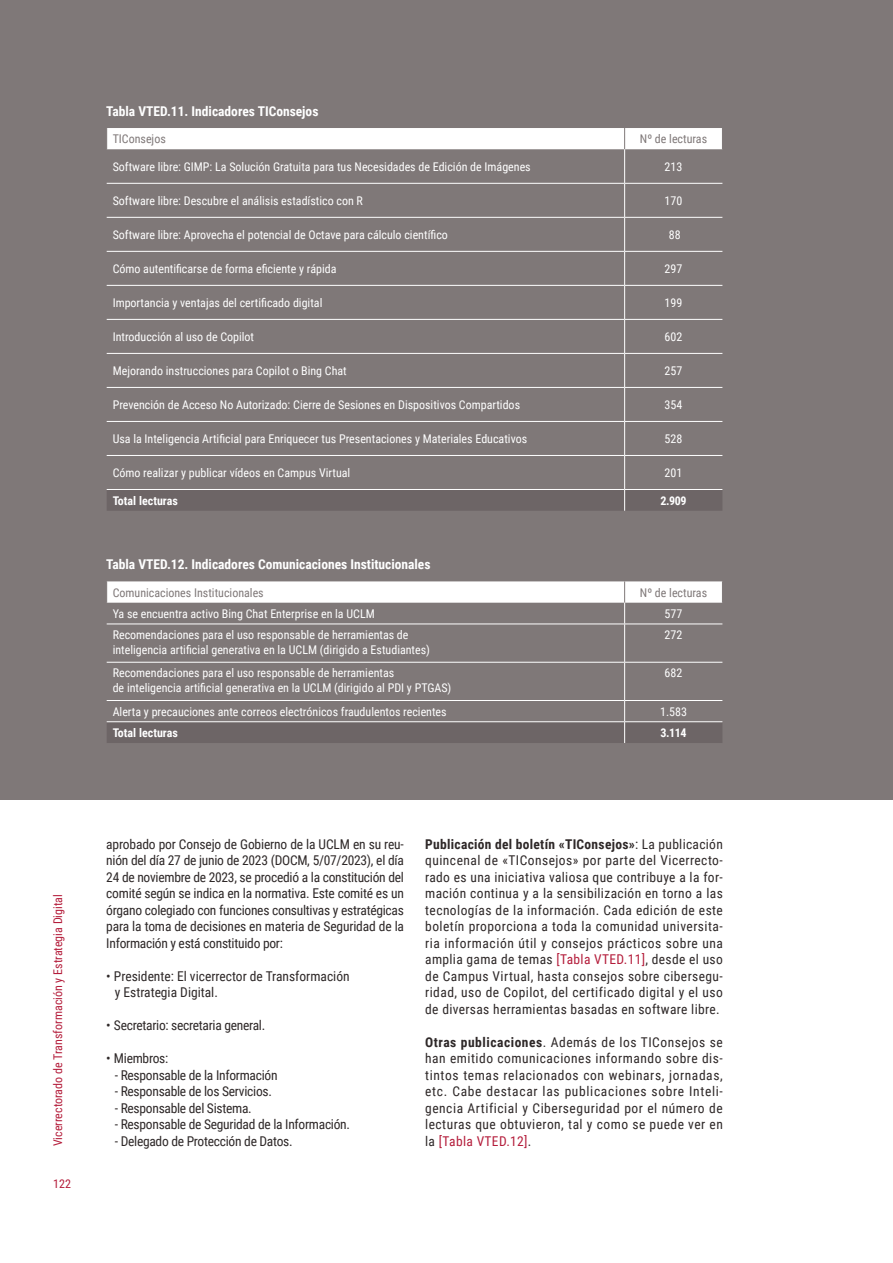
<style>
.page{position:relative;width:893px;height:1263px;background:#fff}
.page>*{position:absolute;margin:0;border:0;box-sizing:border-box;transform-origin:0 0}
.txt_corrido{font:13.5px/16.5px "Roboto Condensed";letter-spacing:-.02em;color:#2e2828;text-align:justify}
.txt_corrido-2{font:700 13.5px "Roboto Condensed";color:#fff}
.txt_corrido-3{font:13.5px "Roboto Condensed";color:#2e2828}
.txt_corrido-4{font:12px "Roboto Condensed";color:#fff}
.txt_corrido-5{font:12px "Roboto Condensed";color:#7f7878}
.txt_corrido-6{font:12px "Roboto Condensed";color:#b41d3b}
.txt_corrido-7{font:700 12px "Roboto Condensed";color:#fff}
.s1{font-weight:700}
.s2{color:#b41d3b}
</style>
<div class="page">
<div style="left:0;top:0;width:893px;height:799px;background:#7f7878"></div>
<svg style="left:106px;top:581px;width:617px;height:43px"></svg>
<hr style="left:107px;top:624px;width:518px;height:1px;background:#fff">
<hr style="left:625px;top:624px;width:97px;height:1px;background:#fff">
<hr style="left:624px;top:624px;width:1px;height:38px;background:#fff">
<hr style="left:107px;top:662px;width:518px;height:1px;background:#fff">
<hr style="left:625px;top:662px;width:97px;height:1px;background:#fff">
<hr style="left:624px;top:663px;width:1px;height:37px;background:#fff">
<hr style="left:107px;top:700px;width:518px;height:1px;background:#fff">
<hr style="left:625px;top:700px;width:97px;height:1px;background:#fff">
<svg style="left:107px;top:701px;width:615px;height:42px"></svg>
<div style="left:107px;top:128px;width:615px;height:21px;background:#fff"></div>
<hr style="left:624px;top:149px;width:1px;height:34px;background:#fff">
<hr style="left:107px;top:183px;width:518px;height:1px;background:#fff">
<hr style="left:625px;top:183px;width:97px;height:1px;background:#fff">
<hr style="left:624px;top:184px;width:1px;height:33px;background:#fff">
<hr style="left:107px;top:217px;width:518px;height:1px;background:#fff">
<hr style="left:625px;top:217px;width:97px;height:1px;background:#fff">
<hr style="left:624px;top:218px;width:1px;height:33px;background:#fff">
<hr style="left:107px;top:251px;width:518px;height:1px;background:#fff">
<hr style="left:625px;top:251px;width:97px;height:1px;background:#fff">
<hr style="left:624px;top:252px;width:1px;height:33px;background:#fff">
<hr style="left:107px;top:285px;width:518px;height:1px;background:#fff">
<hr style="left:625px;top:285px;width:97px;height:1px;background:#fff">
<hr style="left:624px;top:286px;width:1px;height:33px;background:#fff">
<hr style="left:107px;top:319px;width:518px;height:1px;background:#fff">
<hr style="left:625px;top:319px;width:97px;height:1px;background:#fff">
<hr style="left:624px;top:320px;width:1px;height:33px;background:#fff">
<hr style="left:107px;top:353px;width:518px;height:1px;background:#fff">
<hr style="left:625px;top:353px;width:97px;height:1px;background:#fff">
<hr style="left:624px;top:354px;width:1px;height:33px;background:#fff">
<hr style="left:107px;top:387px;width:518px;height:1px;background:#fff">
<hr style="left:625px;top:387px;width:97px;height:1px;background:#fff">
<hr style="left:624px;top:388px;width:1px;height:33px;background:#fff">
<hr style="left:107px;top:421px;width:518px;height:1px;background:#fff">
<hr style="left:625px;top:421px;width:97px;height:1px;background:#fff">
<hr style="left:624px;top:422px;width:1px;height:33px;background:#fff">
<hr style="left:107px;top:455px;width:518px;height:1px;background:#fff">
<hr style="left:625px;top:455px;width:97px;height:1px;background:#fff">
<hr style="left:624px;top:456px;width:1px;height:33px;background:#fff">
<div style="left:107px;top:489px;width:615px;height:22px;background:#6d6566"></div>
<p class="txt_corrido-2" style="left:106px;top:102px;width:214px">Tabla VTED.11. Indicadores TIConsejos</p>
<p class="txt_corrido-5" style="left:113px;top:130px;width:55px">TIConsejos</p>
<p class="txt_corrido-5" style="left:640px;top:130px;width:69px">Nº de lecturas</p>
<p class="txt_corrido-4" style="left:113px;top:158px;width:420px">Software libre: GIMP: La Solución Gratuita para tus Necesidades de Edición de Imágenes</p>
<p class="txt_corrido-4" style="left:665px;top:158px;width:19px">213</p>
<p class="txt_corrido-4" style="left:113px;top:192px;width:252px">Software libre: Descubre el análisis estadístico con R</p>
<p class="txt_corrido-4" style="left:665px;top:192px;width:19px">170</p>
<p class="txt_corrido-4" style="left:113px;top:226px;width:337px">Software libre: Aprovecha el potencial de Octave para cálculo científico</p>
<p class="txt_corrido-4" style="left:669px;top:226px;width:13px">88</p>
<p class="txt_corrido-4" style="left:113px;top:260px;width:225px">Cómo autentificarse de forma eficiente y rápida</p>
<p class="txt_corrido-4" style="left:665px;top:260px;width:19px">297</p>
<p class="txt_corrido-4" style="left:113px;top:294px;width:211px">Importancia y ventajas del certificado digital</p>
<p class="txt_corrido-4" style="left:665px;top:294px;width:19px">199</p>
<p class="txt_corrido-4" style="left:113px;top:328px;width:143px">Introducción al uso de Copilot</p>
<p class="txt_corrido-4" style="left:665px;top:328px;width:19px">602</p>
<p class="txt_corrido-4" style="left:113px;top:362px;width:236px">Mejorando instrucciones para Copilot o Bing Chat</p>
<p class="txt_corrido-4" style="left:665px;top:362px;width:19px">257</p>
<p class="txt_corrido-4" style="left:113px;top:396px;width:409px">Prevención de Acceso No Autorizado: Cierre de Sesiones en Dispositivos Compartidos</p>
<p class="txt_corrido-4" style="left:665px;top:396px;width:19px">354</p>
<p class="txt_corrido-4" style="left:113px;top:430px;width:416px">Usa la Inteligencia Artificial para Enriquecer tus Presentaciones y Materiales Educativos</p>
<p class="txt_corrido-4" style="left:665px;top:430px;width:19px">528</p>
<p class="txt_corrido-4" style="left:113px;top:464px;width:239px">Cómo realizar y publicar vídeos en Campus Virtual</p>
<p class="txt_corrido-4" style="left:665px;top:464px;width:19px">201</p>
<p class="txt_corrido-7" style="left:113px;top:492px;width:67px">Total lecturas</p>
<p class="txt_corrido-7" style="left:660px;top:492px;width:28px">2.909</p>
<p class="txt_corrido-2" style="left:106px;top:555px;width:326px">Tabla VTED.12. Indicadores Comunicaciones Institucionales</p>
<p class="txt_corrido-5" style="left:113px;top:584px;width:153px">Comunicaciones Institucionales</p>
<p class="txt_corrido-5" style="left:640px;top:584px;width:69px">Nº de lecturas</p>
<p class="txt_corrido-4" style="left:113px;top:605px;width:264px">Ya se encuentra activo Bing Chat Enterprise en la UCLM</p>
<p class="txt_corrido-4" style="left:665px;top:605px;width:19px">577</p>
<p class="txt_corrido-4" style="left:113px;top:626px;width:297px">Recomendaciones para el uso responsable de herramientas de</p>
<p class="txt_corrido-4" style="left:113px;top:641px;width:319px">inteligencia artificial generativa en la UCLM (dirigido a Estudiantes)</p>
<p class="txt_corrido-4" style="left:665px;top:626px;width:19px">272</p>
<p class="txt_corrido-4" style="left:113px;top:664px;width:283px">Recomendaciones para el uso responsable de herramientas</p>
<p class="txt_corrido-4" style="left:113px;top:679px;width:340px">de inteligencia artificial generativa en la UCLM (dirigido al PDI y PTGAS)</p>
<p class="txt_corrido-4" style="left:665px;top:664px;width:19px">682</p>
<p class="txt_corrido-4" style="left:113px;top:703px;width:336px">Alerta y precauciones ante correos electrónicos fraudulentos recientes</p>
<p class="txt_corrido-4" style="left:660px;top:703px;width:28px">1.583</p>
<p class="txt_corrido-7" style="left:113px;top:724px;width:67px">Total lecturas</p>
<p class="txt_corrido-7" style="left:660px;top:724px;width:28px">3.114</p>
<p class="txt_corrido-6" style="left:49px;top:1146px;width:254px;rotate:-90deg">Vicerrectorado de Transformación y Estrategia Digital</p>
<p class="txt_corrido-6" style="left:53px;top:1175px;width:19px">122</p>
<p class="txt_corrido" style="left:106px;top:835px;width:299px">aprobado por Consejo de Gobierno de la UCLM en su reu&shy;nión del día 27 de junio de 2023 (DOCM, 5/07/2023), el día 24 de noviembre de 2023, se procedió a la constitución del comité según se indica en la normativa. Este comité es un órgano colegiado con funciones consultivas y estratégicas para la toma de decisiones en materia de Seguridad de la Información y está constituido por:</p>
<p class="txt_corrido-3" style="left:106px;top:967px;width:245px">• Presidente: El vicerrector de Transformación</p>
<p class="txt_corrido-3" style="left:115px;top:983px;width:105px">y Estrategia Digital.</p>
<p class="txt_corrido" style="left:106px;top:1017px;width:161px">• Secretario: secretaria general.</p>
<p class="txt_corrido" style="left:106px;top:1050px;width:63px">• Miembros:</p>
<p class="txt_corrido" style="left:115px;top:1066px;width:164px">- Responsable de la Información</p>
<p class="txt_corrido" style="left:115px;top:1083px;width:159px">- Responsable de los Servicios.</p>
<p class="txt_corrido" style="left:115px;top:1099px;width:138px">- Responsable del Sistema.</p>
<p class="txt_corrido" style="left:115px;top:1116px;width:237px">- Responsable de Seguridad de la Información.</p>
<p class="txt_corrido" style="left:115px;top:1132px;width:179px">- Delegado de Protección de Datos.</p>
<p class="txt_corrido" style="left:425px;top:835px;width:299px"><span class="s1">Publicación del boletín «TIConsejos»</span>: La publicación quincenal de «TIConsejos» por parte del Vicerrecto&shy;rado es una iniciativa valiosa que contribuye a la for&shy;mación continua y a la sensibilización en torno a las tecnologías de la información. Cada edición de este boletín proporciona a toda la comunidad universita&shy;ria información útil y consejos prácticos sobre una amplia gama de temas <span class="s2">[Tabla VTED.11]</span>, desde el uso de Campus Virtual, hasta consejos sobre cibersegu&shy;ridad, uso de Copilot, del certificado digital y el uso de diversas herramientas basadas en software libre.</p>
<p class="txt_corrido" style="left:425px;top:1033px;width:299px"><span class="s1">Otras publicaciones</span>. Además de los TIConsejos se han emitido comunicaciones informando sobre dis&shy;tintos temas relacionados con webinars, jornadas, etc. Cabe destacar las publicaciones sobre Inteli&shy;gencia Artificial y Ciberseguridad por el número de lecturas que obtuvieron, tal y como se puede ver en la <span class="s2">[Tabla VTED.12]</span>.</p>
</div>
